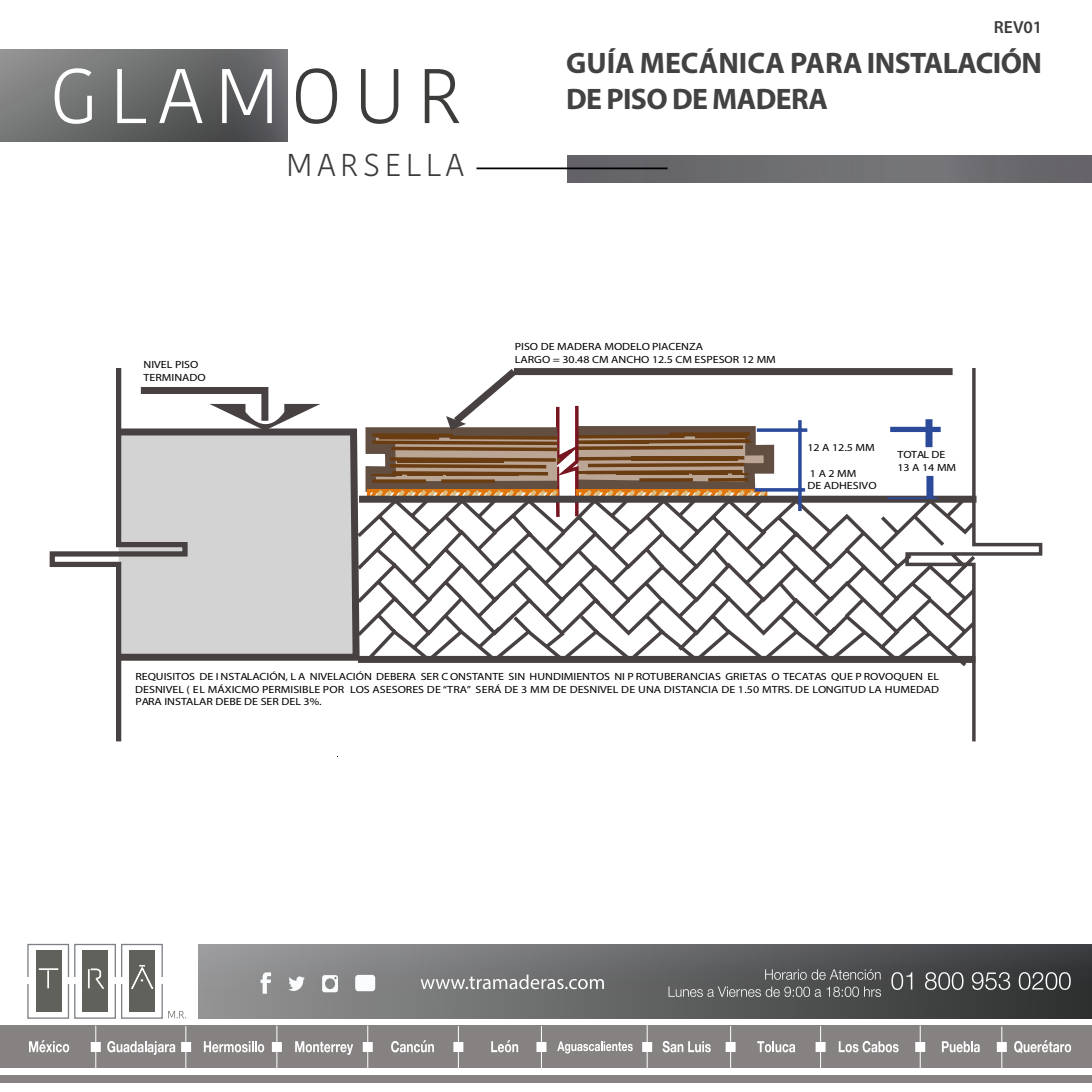
<style>
.page{position:relative;width:1092px;height:1092px;background:#fff}
.page>*{position:absolute;margin:0;border:0;box-sizing:border-box;transform-origin:0 0}
.t1{font:300 77px "Kohinoor Devanagari";letter-spacing:.15em;color:#fff}
.t2{font:300 31.5px "Kohinoor Devanagari";letter-spacing:.15em;color:#3c3c3b}
.t3{font:700 29.75px/35.7px "Myriad Pro";letter-spacing:-.02em;color:#424242}
.t4{font:600 17.5px "Myriad Pro";color:#3c3c3b}
.t5{font:10.5px/12.6px "Myriad Pro";color:#000;scale:1.15 1}
.s1{color:#3c3c3b}
</style>
<div class="page">
<svg style="left:0;top:50px;width:288px;height:91px;background:#6a6b6b"></svg>
<svg style="left:27px;top:943px;width:159px;height:76px"></svg>
<div style="left:566px;top:155px;width:525px;height:27px;background:#6b6b6e"></div>
<hr style="left:476px;top:167px;width:191px;height:2px;background:#000">
<div style="left:0;top:1075px;width:1091px;height:8px;background:#868282"></div>
<div style="left:0;top:1025px;width:1091px;height:42px;background:#868282"></div>
<hr style="left:95px;top:1025px;width:1px;height:42px;background:#fff">
<hr style="left:185px;top:1026px;width:1px;height:42px;background:#fff">
<hr style="left:276px;top:1025px;width:1px;height:42px;background:#fff">
<hr style="left:367px;top:1025px;width:1px;height:42px;background:#fff">
<hr style="left:458px;top:1026px;width:1px;height:42px;background:#fff">
<hr style="left:541px;top:1026px;width:1px;height:42px;background:#fff">
<hr style="left:646px;top:1025px;width:1px;height:42px;background:#fff">
<hr style="left:730px;top:1026px;width:1px;height:42px;background:#fff">
<hr style="left:820px;top:1026px;width:1px;height:42px;background:#fff">
<hr style="left:919px;top:1025px;width:1px;height:42px;background:#fff">
<hr style="left:1001px;top:1026px;width:1px;height:42px;background:#fff">
<div style="left:181px;top:1041px;width:10px;height:10px;background:#fff;border:2px solid #fff"></div>
<div style="left:91px;top:1041px;width:10px;height:10px;background:#fff;border:2px solid #fff"></div>
<div style="left:363px;top:1041px;width:10px;height:10px;background:#fff;border:2px solid #fff"></div>
<div style="left:272px;top:1041px;width:10px;height:10px;background:#fff;border:2px solid #fff"></div>
<div style="left:453px;top:1041px;width:10px;height:10px;background:#fff;border:2px solid #fff"></div>
<div style="left:536px;top:1041px;width:10px;height:10px;background:#fff;border:2px solid #fff"></div>
<div style="left:642px;top:1041px;width:10px;height:10px;background:#fff;border:2px solid #fff"></div>
<div style="left:725px;top:1041px;width:10px;height:10px;background:#fff;border:2px solid #fff"></div>
<div style="left:815px;top:1041px;width:10px;height:10px;background:#fff;border:2px solid #fff"></div>
<div style="left:915px;top:1041px;width:10px;height:10px;background:#fff;border:2px solid #fff"></div>
<div style="left:996px;top:1041px;width:10px;height:10px;background:#fff;border:2px solid #fff"></div>
<svg style="left:29px;top:1040px;width:40px;height:12px"></svg>
<svg style="left:107px;top:1041px;width:68px;height:13px"></svg>
<svg style="left:204px;top:1041px;width:60px;height:11px"></svg>
<svg style="left:295px;top:1041px;width:58px;height:13px"></svg>
<svg style="left:391px;top:1040px;width:43px;height:12px"></svg>
<svg style="left:491px;top:1040px;width:27px;height:12px"></svg>
<svg style="left:557px;top:1041px;width:75px;height:12px"></svg>
<svg style="left:662px;top:1041px;width:48px;height:11px"></svg>
<svg style="left:757px;top:1041px;width:38px;height:11px"></svg>
<svg style="left:838px;top:1041px;width:60px;height:11px"></svg>
<svg style="left:941px;top:1041px;width:38px;height:11px"></svg>
<svg style="left:1014px;top:1040px;width:57px;height:13px"></svg>
<div style="left:198px;top:944px;width:893px;height:74px;background:linear-gradient(to right,#979899,#333436)"></div>
<svg style="left:891px;top:972px;width:21px;height:17px"></svg>
<svg style="left:924px;top:972px;width:39px;height:17px"></svg>
<svg style="left:971px;top:972px;width:39px;height:17px"></svg>
<svg style="left:1018px;top:972px;width:52px;height:17px"></svg>
<svg style="left:765px;top:969px;width:115px;height:10px"></svg>
<svg style="left:668px;top:986px;width:212px;height:10px;background:#717272"></svg>
<svg style="left:420px;top:974px;width:184px;height:15px;background:#949495"></svg>
<svg style="left:260px;top:972px;width:11px;height:21px"></svg>
<svg style="left:288px;top:975px;width:17px;height:16px"></svg>
<div style="left:355px;top:974px;width:20px;height:17px;background:#fafcfd;border-radius:3px"></div>
<svg style="left:322px;top:975px;width:16px;height:17px"></svg>
<div style="left:190px;top:430px;width:163px;height:231px;background:#d4d3d3"></div>
<svg style="left:49px;top:368px;width:141px;height:374px"></svg>
<svg style="left:353px;top:368px;width:690px;height:374px"></svg>
<div style="left:358px;top:656px;width:617px;height:7px;background:#474142"></div>
<div style="left:359px;top:495px;width:617px;height:7px;background:#474142"></div>
<svg style="left:209px;top:430px;width:111px;height:9px"></svg>
<svg style="left:134px;top:368px;width:825px;height:62px"></svg>
<svg style="left:360px;top:402px;width:419px;height:118px"></svg>
<svg style="left:756px;top:428px;width:51px;height:4px"></svg>
<hr style="left:754px;top:488px;width:51px;height:3px;background:#2c4a9a">
<hr style="left:798px;top:420px;width:3px;height:91px;background:#2c4a9a">
<div style="left:890px;top:427px;width:50px;height:5px;background:#2c4a9a"></div>
<hr style="left:887px;top:497px;width:50px;height:2px;background:#2c4a9a">
<div style="left:925px;top:419px;width:7px;height:28px;background:#2c4a9a"></div>
<div style="left:926px;top:476px;width:7px;height:23px;background:#2c4a9a"></div>
<h1 class="t1" style="left:50px;top:51px;width:414px">GLAM<span class="s1">OUR</span></h1>
<h2 class="t2" style="left:286px;top:146px;width:179px">MARSELLA</h2>
<h3 class="t4" style="left:993px;top:16px;width:50px">REV01</h3>
<h3 class="t3" style="left:566px;top:44px;width:477px">GUÍA MECÁNICA PARA INSTALACIÓN<br>DE PISO DE MADERA</h3>
<p class="t5" style="left:143px;top:358px;width:56px">NIVEL PISO<br>TERMINADO</p>
<p class="t5" style="left:515px;top:340px;width:228px">PISO DE MADERA MODELO PIACENZA<br>LARGO = 30.48 CM ANCHO 12.5 CM ESPESOR 12 MM</p>
<p class="t5" style="left:807px;top:441px;width:60px">12 A 12.5 MM</p>
<p class="t5" style="left:807px;top:466px;width:62px">1 A 2 MM<br>DE ADHESIVO</p>
<p class="t5" style="left:897px;top:448px;width:53px">TOTAL DE<br>13 A 14 MM</p>
<p class="t5" style="left:135px;top:670px;width:700px">REQUISITOS DE INSTALACIÓN, LA NIVELACIÓN DEBERA SER CONSTANTE SIN HUNDIMIENTOS NI P ROTUBERANCIAS GRIETAS O TECATAS QUE P ROVOQUEN EL<br>DESNIVEL ( EL MÁXICMO PERMISIBLE POR</p>
<p class="t5" style="left:350px;top:682px;width:513px">LOS ASESORES DE “TRA” SERÁ DE 3 MM DE DESNIVEL DE UNA DISTANCIA DE 1.50 MTRS. DE LONGITUD LA HUMEDAD</p>
<p class="t5" style="left:135px;top:695px;width:163px">PARA INSTALAR DEBE DE SER DEL 3%.</p>
</div>
